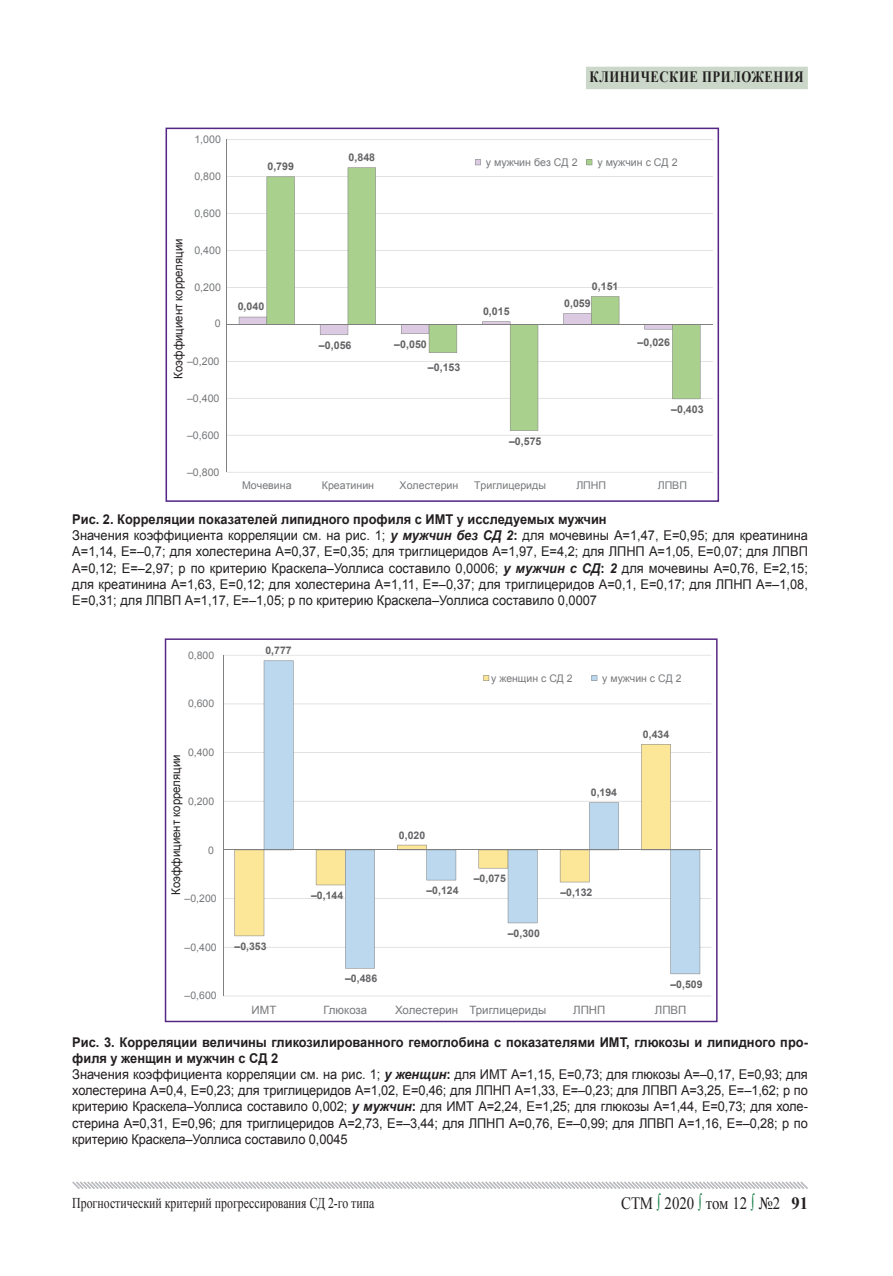
<style>
.page{position:relative;width:893px;height:1276px;background:#fff}
.page>*{position:absolute;margin:0;border:0;box-sizing:border-box;transform-origin:0 0}
.t1{font:17.4px "Times New Roman";color:#231f20;scale:.86 1}
.t2{font:700 15.75px "Times New Roman";letter-spacing:.04em;color:#231f20;scale:.81 1}
.t3{font:15px "Times New Roman";color:#231f20;scale:.79 1}
.t4{font:13.5px/16.2px "Arial";color:#231f20;scale:.95 1}
.t5{font:12px "Arial";color:#231f20;scale:.95 1}
.t6{font:11.4px "Arial";color:#76787b}
.t7{font:10.65px "Arial";color:#76787b}
.t8{font:700 10.65px "Arial";color:#636366}
.t9{font:700 10.5px "Arial";color:#636366}
.t10{font:10.5px "Arial";color:#76787b}
.s1{font-weight:700}
.s2{font-weight:700;font-style:italic}
.s3{color:#127c43}
</style>
<div class="page">
<div style="left:586px;top:67px;width:222px;height:22px;background:#cbd8c9"></div>
<svg style="left:72px;top:1181px;width:736px;height:8px"></svg>
<hr style="left:226px;top:472px;width:487px;height:1px;background:#d9d9d8">
<hr style="left:226px;top:435px;width:487px;height:1px;background:#d9d9d8">
<hr style="left:226px;top:398px;width:487px;height:1px;background:#d9d9d8">
<hr style="left:226px;top:361px;width:487px;height:1px;background:#d9d9d8">
<hr style="left:226px;top:287px;width:487px;height:1px;background:#d9d9d8">
<hr style="left:226px;top:250px;width:487px;height:1px;background:#d9d9d8">
<hr style="left:226px;top:213px;width:487px;height:1px;background:#d9d9d8">
<hr style="left:226px;top:176px;width:487px;height:1px;background:#d9d9d8">
<hr style="left:226px;top:139px;width:487px;height:1px;background:#d9d9d8">
<svg style="left:239px;top:313px;width:28px;height:11px"></svg>
<svg style="left:267px;top:167px;width:433px;height:264px"></svg>
<hr style="left:226px;top:140px;width:1px;height:332px;background:#7f807f">
<hr style="left:226px;top:324px;width:487px;height:1px;background:#7f807f">
<svg style="left:475px;top:159px;width:6px;height:6px"></svg>
<svg style="left:586px;top:159px;width:6px;height:6px"></svg>
<div style="left:166px;top:128px;width:553px;height:374px;border:2px solid #542685"></div>
<hr style="left:223px;top:995px;width:488px;height:1px;background:#d9d9d8">
<hr style="left:223px;top:947px;width:488px;height:1px;background:#d9d9d8">
<hr style="left:223px;top:898px;width:488px;height:1px;background:#d9d9d8">
<hr style="left:223px;top:801px;width:488px;height:1px;background:#d9d9d8">
<hr style="left:223px;top:752px;width:488px;height:1px;background:#d9d9d8">
<hr style="left:223px;top:703px;width:488px;height:1px;background:#d9d9d8">
<hr style="left:223px;top:655px;width:488px;height:1px;background:#d9d9d8">
<svg style="left:234px;top:744px;width:30px;height:192px"></svg>
<svg style="left:264px;top:660px;width:436px;height:314px"></svg>
<hr style="left:223px;top:655px;width:1px;height:341px;background:#7f807f">
<hr style="left:223px;top:849px;width:488px;height:1px;background:#7f807f">
<svg style="left:483px;top:675px;width:6px;height:6px"></svg>
<svg style="left:592px;top:675px;width:5px;height:6px"></svg>
<p class="t2" style="left:590px;top:66px;width:266px">клинические приложения</p>
<p class="t7" style="left:194px;top:132px;width:28px">1,000</p>
<p class="t7" style="left:194px;top:169px;width:28px">0,800</p>
<p class="t7" style="left:194px;top:206px;width:28px">0,600</p>
<p class="t5" style="left:170px;top:378px;width:149px;rotate:-90deg">Коэффициент корреляции</p>
<p class="t7" style="left:194px;top:243px;width:28px">0,400</p>
<p class="t7" style="left:194px;top:280px;width:28px">0,200</p>
<p class="t7" style="left:215px;top:317px;width:7px">0</p>
<p class="t7" style="left:187px;top:354px;width:34px">–0,200</p>
<p class="t7" style="left:187px;top:391px;width:34px">–0,400</p>
<p class="t7" style="left:187px;top:428px;width:34px">–0,600</p>
<p class="t7" style="left:187px;top:465px;width:34px">–0,800</p>
<p class="t8" style="left:267px;top:159px;width:28px">0,799</p>
<p class="t8" style="left:349px;top:150px;width:28px">0,848</p>
<p class="t7" style="left:486px;top:155px;width:93px">у мужчин без СД 2</p>
<p class="t7" style="left:597px;top:155px;width:82px">у мужчин с СД 2</p>
<p class="t8" style="left:238px;top:300px;width:28px">0,040</p>
<p class="t8" style="left:319px;top:338px;width:34px">–0,056</p>
<p class="t8" style="left:394px;top:337px;width:34px">–0,050</p>
<p class="t8" style="left:428px;top:360px;width:34px">–0,153</p>
<p class="t8" style="left:483px;top:304px;width:28px">0,015</p>
<p class="t8" style="left:509px;top:434px;width:34px">–0,575</p>
<p class="t8" style="left:592px;top:279px;width:28px">0,151</p>
<p class="t8" style="left:564px;top:296px;width:28px">0,059</p>
<p class="t8" style="left:638px;top:336px;width:34px">–0,026</p>
<p class="t8" style="left:671px;top:402px;width:34px">–0,403</p>
<p class="t7" style="left:242px;top:478px;width:51px">Мочевина</p>
<p class="t7" style="left:322px;top:478px;width:54px">Креатинин</p>
<p class="t7" style="left:400px;top:478px;width:60px">Холестерин</p>
<p class="t7" style="left:474px;top:478px;width:73px">Триглицериды</p>
<p class="t7" style="left:576px;top:478px;width:31px">ЛПНП</p>
<p class="t7" style="left:658px;top:478px;width:31px">ЛПВП</p>
<p class="t4" style="left:72px;top:511px;width:776px"><span class="s1">Рис. 2. Корреляции показателей липидного профиля с ИМТ у исследуемых мужчин<br></span>Значения коэффициента корреляции см. на рис. 1; <span class="s2">у мужчин без СД 2</span><span class="s1">:</span> для мочевины А=1,47, E=0,95; для креатинина А=1,14, Е=–0,7; для холестерина А=0,37, Е=0,35; для триглицеридов А=1,97, Е=4,2; для ЛПНП А=1,05, Е=0,07; для ЛПВП А=0,12; Е=–2,97; p по критерию Краскела–Уоллиса составило 0,0006; <span class="s2">у мужчин с СД</span><span class="s1">:</span> <span class="s2">2</span> для мочевины А=0,76, E=2,15; для креатинина А=1,63, Е=0,12; для холестерина А=1,11, Е=–0,37; для триглицеридов А=0,1, Е=0,17; для ЛПНП А=–1,08, Е=0,31; для ЛПВП А=1,17, Е=–1,05; p по критерию Краскела–Уоллиса составило 0,0007</p>
<p class="t10" style="left:188px;top:648px;width:28px">0,800</p>
<p class="t10" style="left:188px;top:696px;width:28px">0,600</p>
<p class="t10" style="left:188px;top:745px;width:28px">0,400</p>
<p class="t5" style="left:168px;top:895px;width:149px;rotate:-90deg">Коэффициент корреляции</p>
<p class="t10" style="left:188px;top:794px;width:28px">0,200</p>
<p class="t10" style="left:208px;top:843px;width:7px">0</p>
<p class="t10" style="left:185px;top:891px;width:34px">–0,200</p>
<p class="t10" style="left:185px;top:940px;width:34px">–0,400</p>
<p class="t10" style="left:185px;top:988px;width:34px">–0,600</p>
<p class="t9" style="left:265px;top:643px;width:28px">0,777</p>
<p class="t9" style="left:234px;top:939px;width:34px">–0,353</p>
<p class="t9" style="left:311px;top:888px;width:34px">–0,144</p>
<p class="t9" style="left:345px;top:971px;width:34px">–0,486</p>
<p class="t10" style="left:491px;top:671px;width:83px">у женщин с СД 2</p>
<p class="t10" style="left:602px;top:671px;width:81px">у мужчин с СД 2</p>
<p class="t9" style="left:643px;top:727px;width:28px">0,434</p>
<p class="t9" style="left:399px;top:828px;width:28px">0,020</p>
<p class="t9" style="left:426px;top:883px;width:34px">–0,124</p>
<p class="t9" style="left:474px;top:871px;width:34px">–0,075</p>
<p class="t9" style="left:508px;top:926px;width:34px">–0,300</p>
<p class="t9" style="left:591px;top:785px;width:28px">0,194</p>
<p class="t9" style="left:560px;top:885px;width:34px">–0,132</p>
<p class="t9" style="left:670px;top:977px;width:34px">–0,509</p>
<p class="t6" style="left:252px;top:1002px;width:26px">ИМТ</p>
<p class="t6" style="left:323px;top:1002px;width:45px">Глюкоза</p>
<p class="t6" style="left:395px;top:1002px;width:153px">Холестерин Триглицериды</p>
<p class="t6" style="left:573px;top:1002px;width:34px">ЛПНП</p>
<p class="t6" style="left:655px;top:1002px;width:33px">ЛПВП</p>
<p class="t4" style="left:72px;top:1033px;width:776px"><span class="s1">Рис. 3. Корреляции величины гликозилированного гемоглобина с показателями ИМТ, глюкозы и липидного про&shy;филя у женщин и мужчин с СД 2<br></span>Значения коэффициента корреляции см. на рис. 1; <span class="s2">у женщин</span><span class="s1">:</span> для ИМТ А=1,15, E=0,73; для глюкозы А=–0,17, Е=0,93; для холестерина А=0,4, Е=0,23; для триглицеридов А=1,02, Е=0,46; для ЛПНП А=1,33, Е=–0,23; для ЛПВП А=3,25, Е=–1,62; p по критерию Краскела–Уоллиса составило 0,002; <span class="s2">у мужчин</span><span class="s1">:</span> для ИМТ А=2,24, E=1,25; для глюкозы А=1,44, Е=0,73; для холе&shy;стерина А=0,31, Е=0,96; для триглицеридов А=2,73, Е=–3,44; для ЛПНП А=0,76, Е=–0,99; для ЛПВП А=1,16, Е=–0,28; p по критерию Краскела–Уоллиса составило 0,0045</p>
<p class="t3" style="left:72px;top:1192px;width:384px">Прогностический критерий прогрессирования СД 2-го типа</p>
<p class="t1" style="left:621px;top:1191px;width:219px">СТМ <span class="s3">∫</span> 2020 <span class="s3">∫</span> том 12 <span class="s3">∫</span> №2 <span class="s1">91</span></p>
</div>
